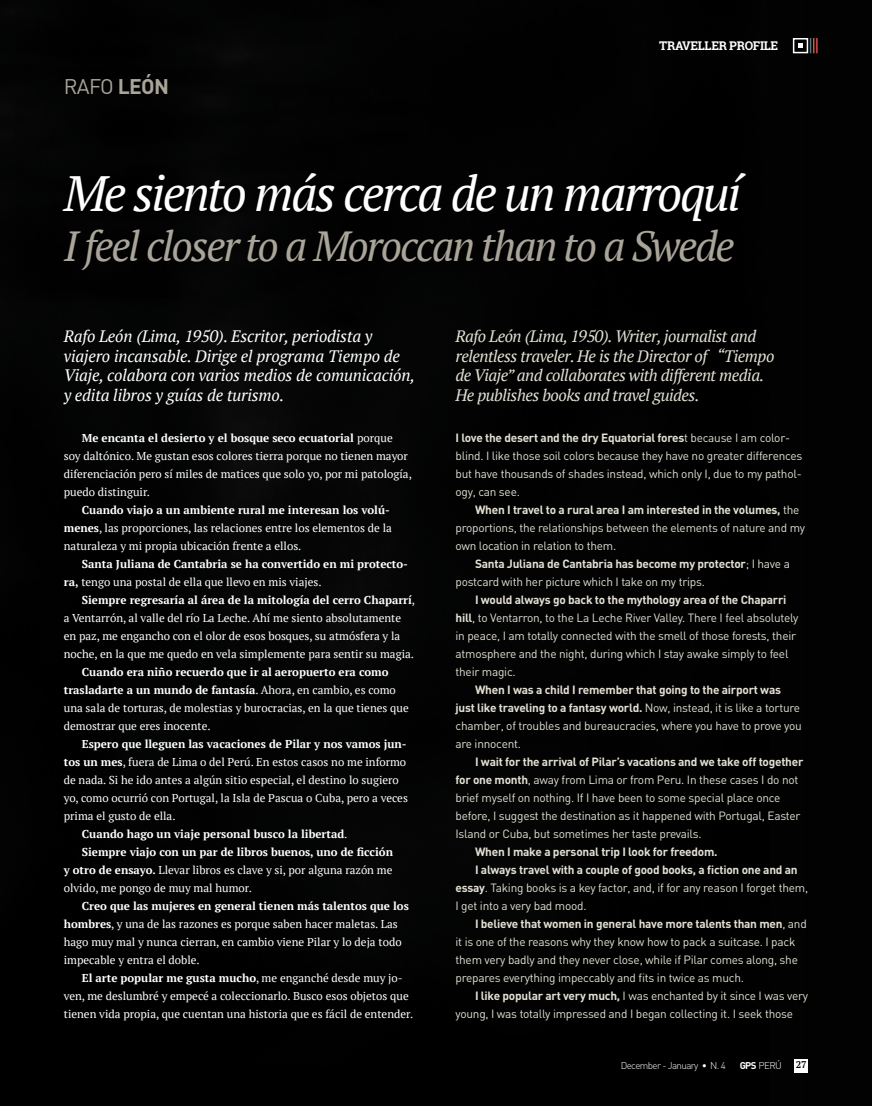
<style>
.page{position:relative;width:872px;height:1106px;background:#020202}
.page>*{position:absolute;margin:0;border:0;box-sizing:border-box;transform-origin:0 0}
.t1{font:italic 49.5px "PT Serif";letter-spacing:-.05em;color:#fff}
.t2{font:italic 42px "PT Serif";letter-spacing:-.05em;color:#aaa599}
.t3{font:21px "DIN";color:#aaa599}
.t4{font:italic 16.5px/19.5px "PT Serif";letter-spacing:-.03em;color:#e3e0d4}
.t5{font:italic 16.5px/19.5px "PT Serif";letter-spacing:-.01em;color:#fff}
.t6{font:700 12px "Roboto Slab";letter-spacing:-.025em;color:#fff}
.t7{font:11.85px/18px "DIN";letter-spacing:-.02em;color:#e3e0d4}
.t8{font:700 11.85px "DIN";letter-spacing:-.02em;color:#e3e0d4}
.t9{font:11.4px/18px "PT Serif";color:#fff}
.t10{font:700 11.4px/18px "PT Serif";color:#fff}
.t11{font:300 9.75px "DIN";letter-spacing:-.06em;color:#fff}
.t12{font:700 9.75px "PT Serif";color:#000}
.s1{font-weight:700}
.s2{font-weight:400}
</style>
<div class="page">
<svg style="left:809px;top:38px;width:8px;height:15px"></svg>
<div style="left:793px;top:38px;width:15px;height:15px;border:2px solid #fff"></div>
<svg style="left:798px;top:43px;width:5px;height:5px"></svg>
<div style="left:794px;top:1058px;width:14px;height:14px;background:#fff"></div>
<h3 class="t3" style="left:64px;top:73px;width:107px">RAFO <span class="s1">LEÓN</span></h3>
<p class="t6" style="left:659px;top:37px;width:120px">TRAVELLER PROFILE</p>
<h1 class="t1" style="left:64px;top:161px;width:679px">Me siento más cerca de un marroquí</h1>
<h2 class="t2" style="left:64px;top:219px;width:672px">I feel closer to a Moroccan than to a Swede</h2>
<h3 class="t5" style="left:64px;top:326px;width:353px">Rafo León (Lima, 1950). Escritor, periodista y viajero incansable. Dirige el programa Tiempo de Viaje, colabora con varios medios de comunicación, y edita libros y guías de turismo.</h3>
<p class="t9" style="left:64px;top:429px;width:349px;text-indent:18px"><span class="s1">Me encanta el desierto y el bosque seco ecuatorial</span> porque soy daltónico. Me gustan esos colores tierra porque no tienen mayor diferenciación pero sí miles de matices que solo yo, por mi patología, puedo distinguir.</p>
<p class="t9" style="left:64px;top:501px;width:330px;text-indent:18px"><span class="s1">Cuando viajo a un ambiente rural me interesan los volú&shy;menes</span>, las proporciones, las relaciones entre los elementos de la naturaleza y mi propia ubicación frente a ellos.</p>
<p class="t10" style="left:64px;top:555px;width:345px;text-indent:18px">Santa Juliana de Cantabria se ha convertido en mi protecto&shy;ra, <span class="s2">tengo una postal de ella que llevo en mis viajes.</span></p>
<p class="t9" style="left:64px;top:591px;width:353px;text-indent:18px"><span class="s1">Siempre regresaría al área de la mitología del cerro Chaparrí</span>, a Ventarrón, al valle del río La Leche. Ahí me siento absolutamente en paz, me engancho con el olor de esos bosques, su atmósfera y la noche, en la que me quedo en vela simplemente para sentir su magia.</p>
<p class="t9" style="left:64px;top:663px;width:346px;text-indent:18px"><span class="s1">Cuando era niño recuerdo que ir al aeropuerto era como trasladarte a un mundo de fantasía</span>. Ahora, en cambio, es como una sala de torturas, de molestias y burocracias, en la que tienes que demostrar que eres inocente.</p>
<p class="t10" style="left:82px;top:735px;width:326px">Espero que lleguen las vacaciones de Pilar y nos vamos jun-</p>
<p class="t9" style="left:64px;top:753px;width:344px"><span class="s1">tos un mes</span>, fuera de Lima o del Perú. En estos casos no me informo</p>
<p class="t9" style="left:64px;top:771px;width:336px">de nada. Si he ido antes a algún sitio especial, el destino lo sugiero</p>
<p class="t9" style="left:64px;top:789px;width:346px">yo, como ocurrió con Portugal, la Isla de Pascua o Cuba, pero a veces</p>
<p class="t9" style="left:64px;top:807px;width:113px">prima el gusto de ella.</p>
<p class="t10" style="left:82px;top:825px;width:267px">Cuando hago un viaje personal busco la libertad<span class="s2">.</span></p>
<p class="t10" style="left:82px;top:843px;width:313px">Siempre viajo con un par de libros buenos, uno de ficción</p>
<p class="t9" style="left:64px;top:861px;width:330px"><span class="s1">y otro de ensayo.</span> Llevar libros es clave y si, por alguna razón me</p>
<p class="t9" style="left:64px;top:879px;width:190px">olvido, me pongo de muy mal humor.</p>
<p class="t9" style="left:64px;top:897px;width:346px;text-indent:18px"><span class="s1">Creo que las mujeres en general tienen más talentos que los hombres</span>, y una de las razones es porque saben hacer maletas. Las hago muy mal y nunca cierran, en cambio viene Pilar y lo deja todo impecable y entra el doble.</p>
<p class="t9" style="left:64px;top:969px;width:351px;text-indent:18px"><span class="s1">El arte popular me gusta mucho</span>, me enganché desde muy jo&shy;ven, me deslumbré y empecé a coleccionarlo. Busco esos objetos que tienen vida propia, que cuentan una historia que es fácil de entender.</p>
<h3 class="t4" style="left:455px;top:326px;width:320px">Rafo León (Lima, 1950). Writer, journalist and relentless traveler. He is the Director of “Tiempo de Viaje” and collaborates with different media.<br>He publishes books and travel guides.</h3>
<p class="t7" style="left:455px;top:428px;width:348px"><span class="s1">I love the desert and the dry Equatorial fores</span>t because I am color&shy;blind. I like those soil colors because they have no greater differences but have thousands of shades instead, which only I, due to my pathol&shy;ogy, can see.</p>
<p class="t7" style="left:455px;top:500px;width:351px;text-indent:20px"><span class="s1">When I travel to a rural area I am interested in the volumes,</span> the proportions, the relationships between the elements of nature and my own location in relation to them.</p>
<p class="t7" style="left:455px;top:554px;width:336px;text-indent:20px"><span class="s1">Santa Juliana de Cantabria has become my protector</span>; I have a postcard with her picture which I take on my trips.</p>
<p class="t7" style="left:455px;top:590px;width:344px;text-indent:20px"><span class="s1">I would always go back to the mythology area of the Chaparri hill</span>, to Ventarron, to the La Leche River Valley. There I feel absolutely in peace, I am totally connected with the smell of those forests, their atmosphere and the night, during which I stay awake simply to feel their magic.</p>
<p class="t7" style="left:455px;top:680px;width:348px;text-indent:20px"><span class="s1">When I was a child I remember that going to the airport was just like traveling to a fantasy world.</span> Now, instead, it is like a torture chamber, of troubles and bureaucracies, where you have to prove you are innocent.</p>
<p class="t7" style="left:455px;top:752px;width:349px;text-indent:20px"><span class="s1">I wait for the arrival of Pilar’s vacations and we take off together for one month</span>, away from Lima or from Peru. In these cases I do not brief myself on nothing. If I have been to some special place once before, I suggest the destination as it happened with Portugal, Easter Island or Cuba, but sometimes her taste prevails.</p>
<p class="t8" style="left:475px;top:844px;width:244px">When I make a personal trip I look for freedom.</p>
<p class="t8" style="left:475px;top:862px;width:324px">I always travel with a couple of good books, a fiction one and an</p>
<p class="t7" style="left:455px;top:878px;width:354px"><span class="s1">essay</span>. Taking books is a key factor, and, if for any reason I forget them,</p>
<p class="t7" style="left:455px;top:896px;width:133px">I get into a very bad mood.</p>
<p class="t8" style="left:475px;top:916px;width:333px">I believe that women in general have more talents than men<span class="s2">, and</span></p>
<p class="t7" style="left:455px;top:932px;width:341px">it is one of the reasons why they know how to pack a suitcase. I pack</p>
<p class="t7" style="left:455px;top:950px;width:344px">them very badly and they never close, while if Pilar comes along, she</p>
<p class="t7" style="left:455px;top:968px;width:290px">prepares everything impeccably and fits in twice as much.</p>
<p class="t7" style="left:475px;top:986px;width:334px"><span class="s1">I like popular art very much,</span> I was enchanted by it since I was very</p>
<p class="t7" style="left:455px;top:1004px;width:339px">young, I was totally impressed and I began collecting it. I seek those</p>
<p class="t11" style="left:621px;top:1059px;width:106px">December - January • N. 4</p>
<p class="t11" style="left:739px;top:1059px;width:44px"><span class="s1">GPS</span> PERÚ</p>
<p class="t12" style="left:795px;top:1058px;width:12px">27</p>
</div>
